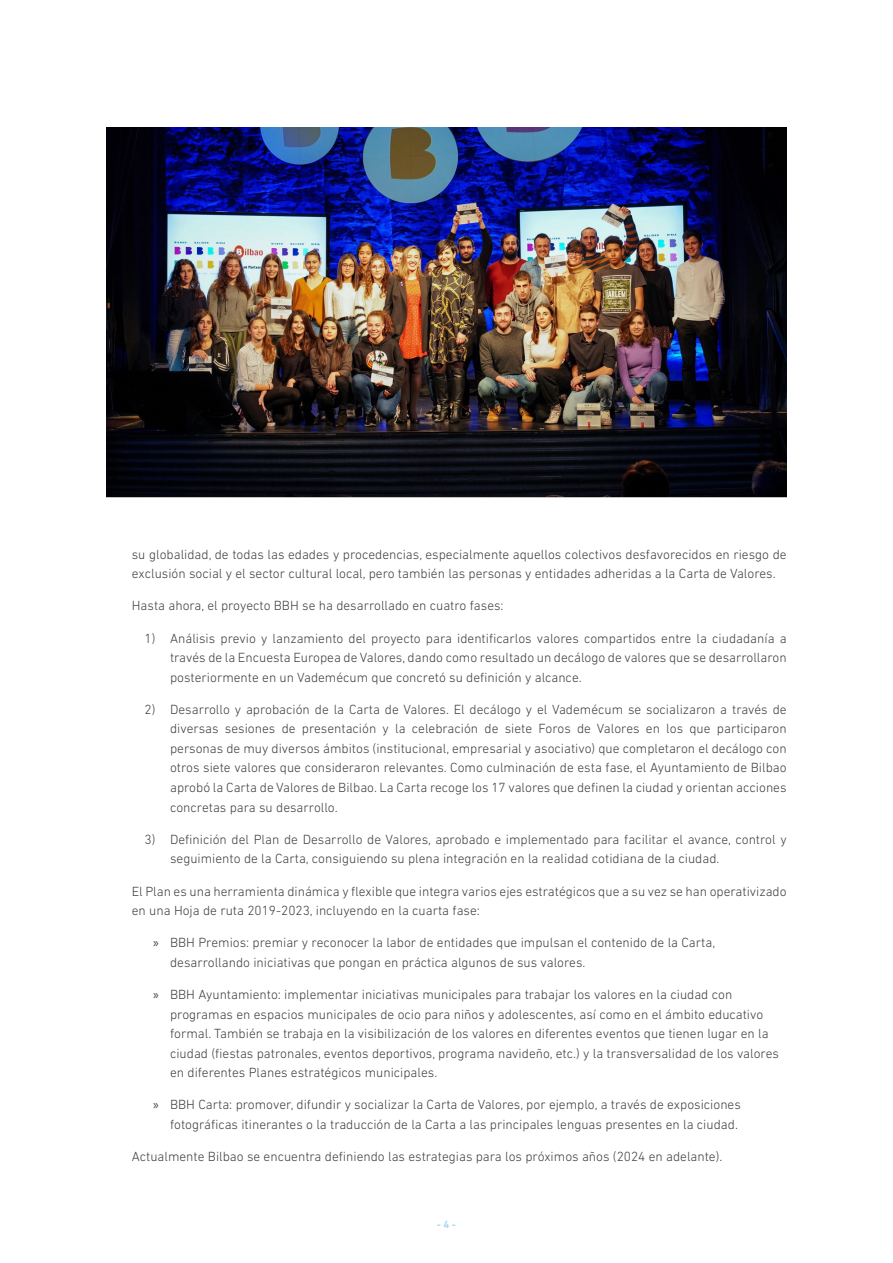
<style>
.page{position:relative;width:893px;height:1263px;background:#fff}
.page>*{position:absolute;margin:0;border:0;box-sizing:border-box;transform-origin:0 0}
.num{font:300 13.5px/19.5px "DIN Next LT Pro";color:#3e3e3f}
.Text_Base{font:300 13.5px/19.5px "DIN Next LT Pro";color:#3e3e3f}
.num_pg{font:700 10.5px "DIN Next LT Pro";color:#aad7f5}
.s1{font-family:"Myriad Pro";font-weight:400}
</style>
<div class="page">
<img style="left:106px;top:128px;width:681px;height:369px">
<p class="Text_Base" style="left:132px;top:544px;width:656px">su globalidad, de todas las edades y procedencias, especialmente aquellos colectivos desfavorecidos en riesgo de exclusión social y el sector cultural local, pero también las personas y entidades adheridas a la Carta de Valores.</p>
<p class="Text_Base" style="left:132px;top:596px;width:373px">Hasta ahora, el proyecto BBH se ha desarrollado en cuatro fases:</p>
<p class="num" style="left:170px;top:628px;width:618px;text-align:justify;text-indent:-26px">1) Análisis previo y lanzamiento del proyecto para identificarlos valores compartidos entre la ciudadanía a través de la Encuesta Europea de Valores, dando como resultado un decálogo de valores que se desarrollaron posteriormente en un Vademécum que concretó su definición y alcance.</p>
<p class="num" style="left:170px;top:699px;width:618px;text-align:justify;text-indent:-26px">2) Desarrollo y aprobación de la Carta de Valores. El decálogo y el Vademécum se socializaron a través de diversas sesiones de presentación y la celebración de siete Foros de Valores en los que participaron personas de muy diversos ámbitos (institucional, empresarial y asociativo) que completaron el decálogo con otros siete valores que consideraron relevantes. Como culminación de esta fase, el Ayuntamiento de Bilbao aprobó la Carta de Valores de Bilbao. La Carta recoge los 17 valores que definen la ciudad y orientan acciones concretas para su desarrollo.</p>
<p class="num" style="left:170px;top:829px;width:618px;text-indent:-26px">3) Definición del Plan de Desarrollo de Valores, aprobado e implementado para facilitar el avance, control y seguimiento de la Carta, consiguiendo su plena integración en la realidad cotidiana de la ciudad.</p>
<p class="Text_Base" style="left:132px;top:881px;width:656px">El Plan es una herramienta dinámica y flexible que integra varios ejes estratégicos que a su vez se han operativizado en una Hoja de ruta 2019-2023, incluyendo en la cuarta fase:</p>
<p class="num" style="left:170px;top:933px;width:547px;text-indent:-17px"><span class="s1">»</span> BBH Premios: premiar y reconocer la labor de entidades que impulsan el contenido de la Carta, desarrollando iniciativas que pongan en práctica algunos de sus valores.</p>
<p class="num" style="left:170px;top:984px;width:610px;text-indent:-17px"><span class="s1">»</span> BBH Ayuntamiento: implementar iniciativas municipales para trabajar los valores en la ciudad con programas en espacios municipales de ocio para niños y adolescentes, así como en el ámbito educativo formal. También se trabaja en la visibilización de los valores en diferentes eventos que tienen lugar en la ciudad (fiestas patronales, eventos deportivos, programa navideño, etc.) y la transversalidad de los valores en diferentes Planes estratégicos municipales.</p>
<p class="num" style="left:153px;top:1095px;width:589px;text-align:right"><span class="s1">»</span> BBH Carta: promover, difundir y socializar la Carta de Valores, por ejemplo, a través de exposiciones fotográficas itinerantes o la traducción de la Carta a las principales lenguas presentes en la ciudad.</p>
<p class="Text_Base" style="left:132px;top:1146px;width:592px">Actualmente Bilbao se encuentra definiendo las estrategias para los próximos años (2024 en adelante).</p>
<p class="num_pg" style="left:437px;top:1218px;width:21px">- 4 -</p>
</div>
